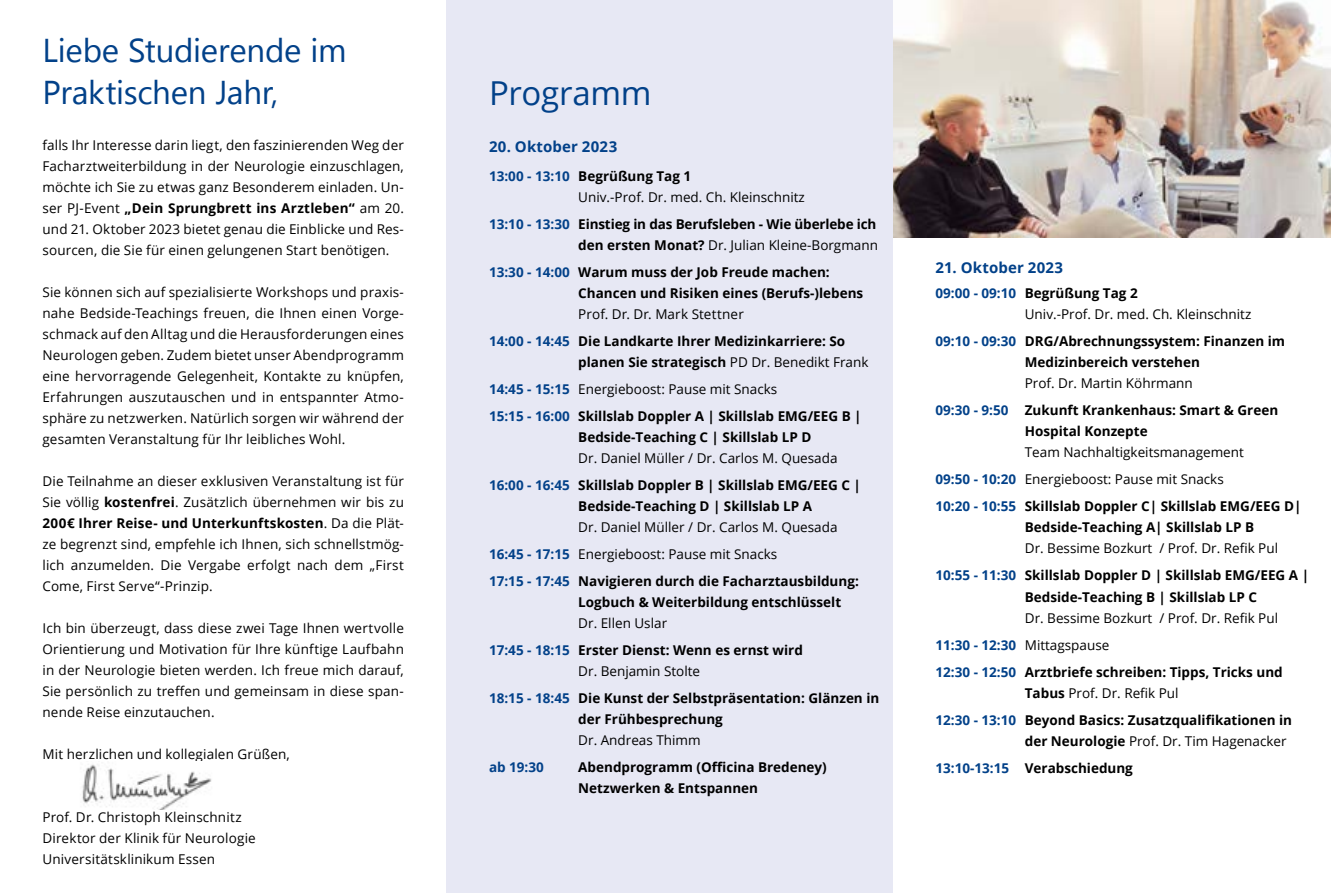
<style>
.page{position:relative;width:1331px;height:893px;background:#fff}
.page>*{position:absolute;margin:0;border:0;box-sizing:border-box;transform-origin:0 0}
.t1{font:33px "Open Sans";letter-spacing:-.01em;color:#024189}
.t2{font:33px "Segoe UI Emoji";color:#024189}
.t3{font:700 15px "Open Sans";letter-spacing:.01em;color:#024189}
.t4{font:13.5px/21px "Open Sans";letter-spacing:.005em;color:#000}
.t5{font:700 13.5px/27px "Open Sans";color:#000}
.t6{font:700 13.5px "Open Sans";color:#024189}
.s1{font-weight:700}
.s2{font-weight:700;color:#024189}
.s3{color:#024189}
.s4{font-weight:400}
</style>
<div class="page">
<div style="left:446px;top:0;width:447px;height:893px;background:#e7e8f4"></div>
<img style="left:893px;top:0;width:438px;height:238px">
<img style="left:82px;top:764px;width:130px;height:45px">
<h1 class="t2" style="left:247px;top:25px;width:20px">■</h1>
<h1 class="t2" style="left:188px;top:67px;width:20px">■</h1>
<h1 class="t1" style="left:489px;top:70px;width:164px">Programm</h1>
<p class="t4" style="left:43px;top:135px;width:363px;text-align:justify">falls Ihr Interesse darin liegt, den faszinierenden Weg der Facharztweiterbildung in der Neurologie einzuschlagen, möchte ich Sie zu etwas ganz Besonderem einladen. Un&shy;ser PJ-Event <span class="s1">„Dein Sprungbrett ins Arztleben“</span> am 20. und 21. Oktober 2023 bietet genau die Einblicke und Res&shy;sourcen, die Sie für einen gelungenen Start benötigen.</p>
<p class="t4" style="left:43px;top:282px;width:363px;text-align:justify">Sie können sich auf spezialisierte Workshops und praxis&shy;nahe Bedside-Teachings freuen, die Ihnen einen Vorge&shy;schmack auf den Alltag und die Herausforderungen eines Neurologen geben. Zudem bietet unser Abendprogramm eine hervorragende Gelegenheit, Kontakte zu knüpfen, Erfahrungen auszutauschen und in entspannter Atmo&shy;sphäre zu netzwerken. Natürlich sorgen wir während der gesamten Veranstaltung für Ihr leibliches Wohl.</p>
<p class="t4" style="left:43px;top:471px;width:363px;text-align:justify">Die Teilnahme an dieser exklusiven Veranstaltung ist für Sie völlig <span class="s1">kostenfrei</span>. Zusätzlich übernehmen wir bis zu <span class="s1">200€ Ihrer Reise- und Unterkunftskosten</span>. Da die Plät&shy;ze begrenzt sind, empfehle ich Ihnen, sich schnellstmög&shy;lich anzumelden. Die Vergabe erfolgt nach dem „First Come, First Serve“-Prinzip.</p>
<p class="t4" style="left:43px;top:618px;width:363px;text-align:justify">Ich bin überzeugt, dass diese zwei Tage Ihnen wertvolle Orientierung und Motivation für Ihre künftige Laufbahn in der Neurologie bieten werden. Ich freue mich darauf, Sie persönlich zu treffen und gemeinsam in diese span&shy;nende Reise einzutauchen.</p>
<p class="t4" style="left:43px;top:744px;width:249px">Mit herzlichen und kollegialen Grüßen,</p>
<p class="t4" style="left:43px;top:806px;width:215px">Prof. Dr. Christoph Kleinschnitz<br>Direktor der Klinik für Neurologie<br>Universitätsklinikum Essen</p>
<p class="t3" style="left:489px;top:135px;width:130px">20. Oktober 2023</p>
<p class="t4" style="left:578px;top:166px;width:228px;text-indent:-89px"><span class="s2">13:00 - 13:10</span> <span class="s1">Begrüßung Tag 1<br></span>Univ.-Prof. Dr. med. Ch. Kleinschnitz</p>
<p class="t5" style="left:489px;top:214px;width:390px;line-height:21px;text-align:right"><span class="s3">13:10 - 13:30</span> Einstieg in das Berufsleben - Wie überlebe ich den ersten Monat? <span class="s4">Dr. Julian Kleine-Borgmann</span></p>
<p class="t5" style="left:578px;top:262px;width:287px;line-height:21px;text-indent:-89px"><span class="s3">13:30 - 14:00</span> Warum muss der Job Freude machen:<br>Chancen und Risiken eines (Berufs-)lebens</p>
<p class="t5" style="left:489px;top:301px;width:358px;text-indent:89px"><span class="s4">Prof. Dr. Dr. Mark Stettner<br></span><span class="s3">14:00 - 14:45</span> Die Landkarte Ihrer Medizinkarriere: So</p>
<p class="t5" style="left:489px;top:349px;width:381px;text-indent:89px">planen Sie strategisch <span class="s4">PD Dr. Benedikt Frank<br></span><span class="s3">14:45 - 15:15</span> <span class="s4">Energieboost: Pause mit Snacks<br></span><span class="s3">15:15 - 16:00</span> Skillslab Doppler A | Skillslab EMG/EEG B |</p>
<p class="t5" style="left:578px;top:424px;width:235px">Bedside-Teaching C | Skillslab LP D</p>
<p class="t5" style="left:489px;top:445px;width:373px;text-indent:89px"><span class="s4">Dr. Daniel Müller / Dr. Carlos M. Quesada<br></span><span class="s3">16:00 - 16:45</span> Skillslab Doppler B | Skillslab EMG/EEG C |</p>
<p class="t5" style="left:578px;top:493px;width:235px">Bedside-Teaching D | Skillslab LP A</p>
<p class="t4" style="left:489px;top:514px;width:371px;line-height:27px;text-indent:89px">Dr. Daniel Müller / Dr. Carlos M. Quesada<br><span class="s2">16:45 - 17:15</span> Energieboost: Pause mit Snacks<br><span class="s2">17:15 - 17:45</span> <span class="s1">Navigieren durch die Facharztausbildung:</span></p>
<p class="t5" style="left:578px;top:589px;width:264px">Logbuch &amp; Weiterbildung entschlüsselt</p>
<p class="t5" style="left:489px;top:610px;width:315px;text-indent:89px"><span class="s4">Dr. Ellen Uslar<br></span><span class="s3">17:45 - 18:15</span> Erster Dienst: Wenn es ernst wird</p>
<p class="t5" style="left:489px;top:658px;width:392px;text-indent:89px"><span class="s4">Dr. Benjamin Stolte<br></span><span class="s3">18:15 - 18:45</span> Die Kunst der Selbstpräsentation: Glänzen in</p>
<p class="t5" style="left:578px;top:706px;width:146px">der Frühbesprechung</p>
<p class="t4" style="left:578px;top:730px;width:124px">Dr. Andreas Thimm</p>
<p class="t6" style="left:489px;top:758px;width:56px">ab 19:30</p>
<p class="t5" style="left:578px;top:757px;width:250px;line-height:21px">Abendprogramm (Officina Bredeney)<br>Netzwerken &amp; Entspannen</p>
<p class="t3" style="left:935px;top:256px;width:129px">21. Oktober 2023</p>
<p class="t4" style="left:1025px;top:283px;width:228px;text-indent:-89px"><span class="s2">09:00 - 09:10</span> <span class="s1">Begrüßung Tag 2<br></span>Univ.-Prof. Dr. med. Ch. Kleinschnitz</p>
<p class="t5" style="left:935px;top:331px;width:351px;line-height:21px;text-align:center"><span class="s3">09:10 - 09:30</span> DRG/Abrechnungssystem: Finanzen im<br>Medizinbereich verstehen</p>
<p class="t5" style="left:935px;top:370px;width:344px;text-align:center"><span class="s4">Prof. Dr. Martin Köhrmann<br></span><span class="s3">09:30 - 9:50</span> Zukunft Krankenhaus: Smart &amp; Green</p>
<p class="t5" style="left:1025px;top:418px;width:124px">Hospital Konzepte</p>
<p class="t4" style="left:935px;top:439px;width:367px;line-height:27px;text-indent:89px">Team Nachhaltigkeitsmanagement<br><span class="s2">09:50 - 10:20</span> Energieboost: Pause mit Snacks<br><span class="s2">10:20 - 10:55</span> <span class="s1">Skillslab Doppler C| Skillslab EMG/EEG D|</span></p>
<p class="t5" style="left:1025px;top:514px;width:231px">Bedside-Teaching A| Skillslab LP B</p>
<p class="t5" style="left:935px;top:535px;width:375px;text-indent:89px"><span class="s4">Dr. Bessime Bozkurt / Prof. Dr. Refik Pul<br></span><span class="s3">10:55 - 11:30</span> Skillslab Doppler D | Skillslab EMG/EEG A |</p>
<p class="t5" style="left:1025px;top:583px;width:234px">Bedside-Teaching B | Skillslab LP C</p>
<p class="t4" style="left:935px;top:604px;width:349px;line-height:27px;text-indent:89px">Dr. Bessime Bozkurt / Prof. Dr. Refik Pul<br><span class="s2">11:30 - 12:30</span> Mittagspause<br><span class="s2">12:30 - 12:50</span> <span class="s1">Arztbriefe schreiben: Tipps, Tricks und</span></p>
<p class="t5" style="left:935px;top:679px;width:358px;text-indent:89px">Tabus <span class="s4">Prof. Dr. Refik Pul<br></span><span class="s3">12:30 - 13:10</span> Beyond Basics: Zusatzqualifikationen in</p>
<p class="t5" style="left:935px;top:727px;width:353px;text-indent:89px">der Neurologie <span class="s4">Prof. Dr. Tim Hagenacker<br></span><span class="s3">13:10-13:15</span> Verabschiedung</p>
</div>
